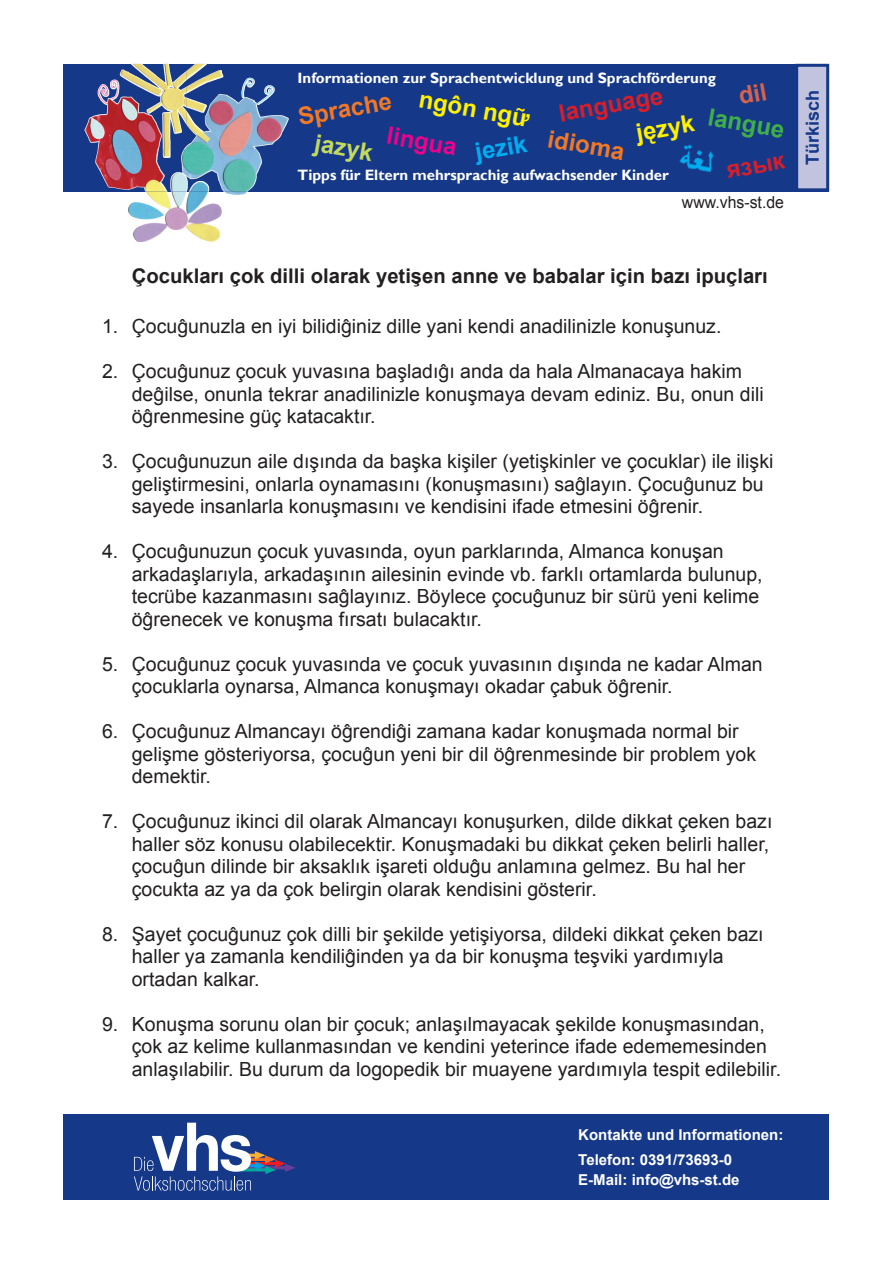
<style>
.page{position:relative;width:893px;height:1263px;background:#fff}
.page>*{position:absolute;margin:0;border:0;box-sizing:border-box;transform-origin:0 0}
.t1{font:700 24px "Arial";color:#f07826}
.t2{font:700 24px "Arial";color:#fff101}
.t3{font:700 24px "Arial";color:#d61f2a}
.t4{font:700 24px "Arial";color:#40ae49}
.t5{font:700 24px "Arial";color:#ed028c}
.t6{font:700 24px "Arial";color:#00aeef}
.t7{font:700 24px "Arial";color:#c3da5d}
.t8{font:700 20.25px "Arial";color:#231f20}
.t9{font:19.5px/22.5px "Arial";color:#231f20}
.t10{font:700 18px "Arial";color:#153888}
.t11{font:16.5px "Arial";color:#231f20;scale:.96 1}
.t12{font:700 15px "Gill Sans";color:#fff}
.t13{font:700 15px/25.5px "Arial";color:#fff}
</style>
<div class="page">
<svg style="left:64px;top:64px;width:731px;height:127px;background:#2d4589"></svg>
<svg style="left:795px;top:64px;width:34px;height:127px;background:#9da5cb"></svg>
<img style="left:171px;top:191px;width:77px;height:20px">
<img style="left:131px;top:64px;width:34px;height:24px">
<img style="left:187px;top:64px;width:33px;height:30px">
<img style="left:170px;top:149px;width:42px;height:42px">
<img style="left:674px;top:138px;width:48px;height:43px">
<div style="left:64px;top:1114px;width:765px;height:85px;background:#153888"></div>
<svg style="left:134px;top:1123px;width:161px;height:68px"></svg>
<svg style="left:738px;top:83px;width:28px;height:21px"></svg>
<p class="t12" style="left:298px;top:69px;width:420px">Informationen zur Sprachentwicklung und Sprachförderung</p>
<p class="t12" style="left:319px;top:69px;width:420px">Informationen zur Sprachentwicklung und Sprachförderung</p>
<p class="t1" style="left:295px;top:101px;width:96px;rotate:-10deg">Sprache</p>
<p class="t3" style="left:556px;top:98px;width:107px;rotate:-10deg">language</p>
<p class="t2" style="left:422px;top:83px;width:114px;rotate:10deg">ngôn ngữ</p>
<p class="t5" style="left:390px;top:119px;width:72px;rotate:10deg">lingua</p>
<p class="t2" style="left:634px;top:117px;width:60px;rotate:-10deg">język</p>
<p class="t1" style="left:551px;top:123px;width:79px;rotate:10deg">idioma</p>
<p class="t7" style="left:318px;top:127px;width:60px;rotate:10deg">jazyk</p>
<p class="t6" style="left:473px;top:136px;width:54px;rotate:-10deg">jezik</p>
<p class="t12" style="left:298px;top:166px;width:373px">Tipps für Eltern mehrsprachig aufwachsender Kinder</p>
<p class="t4" style="left:711px;top:101px;width:79px;rotate:10deg">langue</p>
<p class="t3" style="left:724px;top:154px;width:60px;rotate:-10deg">язык</p>
<p class="t11" style="left:682px;top:191px;width:108px">www.vhs-st.de</p>
<p class="t10" style="left:800px;top:165px;width:77px;rotate:-90deg">Türkisch</p>
<p class="t8" style="left:132px;top:262px;width:637px">Çocukları çok dilli olarak yetişen anne ve babalar için bazı ipuçları</p>
<p class="t9" style="left:102px;top:315px;width:621px">1. Çocuĝunuzla en iyi bilidiĝiniz dille yani kendi anadilinizle konuşunuz.</p>
<p class="t9" style="left:132px;top:360px;width:633px;text-indent:-30px">2. Çocuĝunuz çocuk yuvasına başladıĝı anda da hala Almanacaya hakim deĝilse, onunla tekrar anadilinizle konuşmaya devam ediniz. Bu, onun dili öĝrenmesine güç katacaktır.</p>
<p class="t9" style="left:132px;top:450px;width:643px;text-indent:-30px">3. Çocuĝunuzun aile dışında da başka kişiler (yetişkinler ve çocuklar) ile ilişki geliştirmesini, onlarla oynamasını (konuşmasını) saĝlayın. Çocuĝunuz bu sayede insanlarla konuşmasını ve kendisini ifade etmesini öĝrenir.</p>
<p class="t9" style="left:132px;top:540px;width:632px;text-indent:-30px">4. Çocuĝunuzun çocuk yuvasında, oyun parklarında, Almanca konuşan arkadaşlarıyla, arkadaşının ailesinin evinde vb. farklı ortamlarda bulunup, tecrübe kazanmasını saĝlayınız. Böylece çocuĝunuz bir sürü yeni kelime öĝrenecek ve konuşma fırsatı bulacaktır.</p>
<p class="t9" style="left:132px;top:653px;width:632px;text-indent:-30px">5. Çocuĝunuz çocuk yuvasında ve çocuk yuvasının dışında ne kadar Alman çocuklarla oynarsa, Almanca konuşmayı okadar çabuk öĝrenir.</p>
<p class="t9" style="left:132px;top:720px;width:626px;text-indent:-30px">6. Çocuĝunuz Almancayı öĝrendiĝi zamana kadar konuşmada normal bir gelişme gösteriyorsa, çocuĝun yeni bir dil öĝrenmesinde bir problem yok demektir.</p>
<p class="t9" style="left:132px;top:810px;width:642px;text-indent:-30px">7. Çocuĝunuz ikinci dil olarak Almancayı konuşurken, dilde dikkat çeken bazı haller söz konusu olabilecektir. Konuşmadaki bu dikkat çeken belirli haller, çocuĝun dilinde bir aksaklık işareti olduĝu anlamına gelmez. Bu hal her çocukta az ya da çok belirgin olarak kendisini gösterir.</p>
<p class="t9" style="left:132px;top:923px;width:633px;text-indent:-30px">8. Şayet çocuĝunuz çok dilli bir şekilde yetişiyorsa, dildeki dikkat çeken bazı haller ya zamanla kendiliĝinden ya da bir konuşma teşviki yardımıyla ortadan kalkar.</p>
<p class="t9" style="left:132px;top:1013px;width:651px;text-indent:-30px">9. Konuşma sorunu olan bir çocuk; anlaşılmayacak şekilde konuşmasından, çok az kelime kullanmasından ve kendini yeterince ifade edememesinden anlaşılabilir. Bu durum da logopedik bir muayene yardımıyla tespit edilebilir.</p>
<p class="t13" style="left:578px;top:1122px;width:207px">Kontakte und Informationen:<br>Telefon: 0391/73693-0</p>
<p class="t13" style="left:578px;top:1167px;width:163px">E-Mail: info@vhs-st.de</p>
</div>
